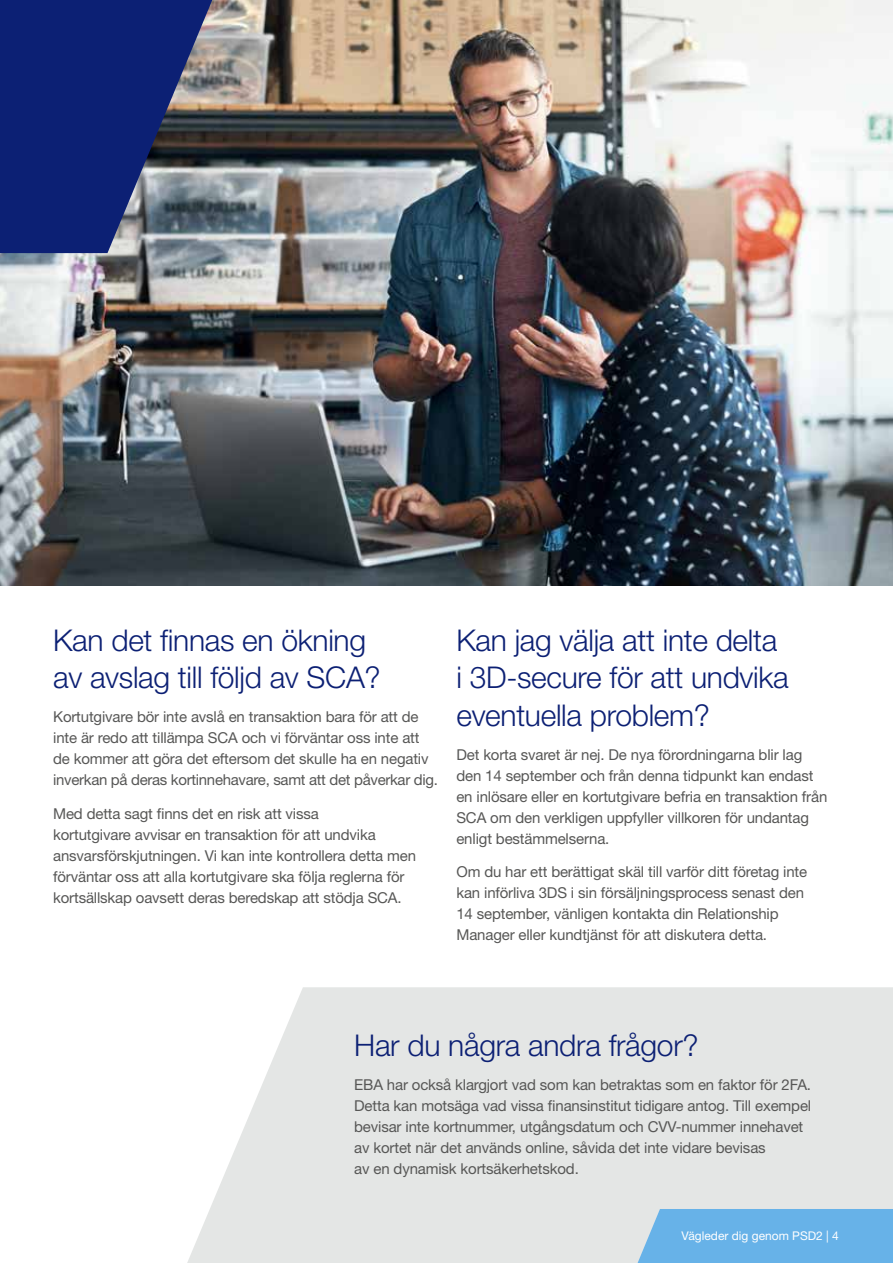
<style>
.page{position:relative;width:893px;height:1263px;background:#fff}
.page>*{position:absolute;margin:0;border:0;box-sizing:border-box;transform-origin:0 0}
.t1{font:300 30px/37.5px "Helvetica Neue LT Std";letter-spacing:-.01em;color:#0c2074}
.t2{font:15px/21px "Helvetica Neue LT Std";letter-spacing:-.01em;color:#575756}
.t3{font:12px "Helvetica Neue LT Std";color:#fff}
</style>
<div class="page">
<svg style="left:187px;top:987px;width:706px;height:276px;background:#e6e8e7"></svg>
<img style="left:0;top:0;width:893px;height:585px">
<svg style="left:0;top:0;width:212px;height:253px;background:#263675"></svg>
<div style="left:636px;top:1209px;width:257px;height:54px;background:#67b2e8"></div>
<h1 class="t1" style="left:53px;top:621px;width:329px">Kan det finnas en ökning av avslag till följd av SCA?</h1>
<p class="t2" style="left:53px;top:706px;width:386px">Kortutgivare bör inte avslå en transaktion bara för att de inte är redo att tillämpa SCA och vi förväntar oss inte att de kommer att göra det eftersom det skulle ha en negativ inverkan på deras kortinnehavare, samt att det påverkar dig.</p>
<p class="t2" style="left:53px;top:803px;width:364px">Med detta sagt finns det en risk att vissa<br>kortutgivare avvisar en transaktion för att undvika ansvarsförskjutningen. Vi kan inte kontrollera detta men förväntar oss att alla kortutgivare ska följa reglerna för kortsällskap oavsett deras beredskap att stödja SCA.</p>
<h1 class="t1" style="left:456px;top:621px;width:334px">Kan jag välja att inte delta i 3D-secure för att undvika eventuella problem?</h1>
<p class="t2" style="left:456px;top:743px;width:372px">Det korta svaret är nej. De nya förordningarna blir lag den 14 september och från denna tidpunkt kan endast en inlösare eller en kortutgivare befria en transaktion från SCA om den verkligen uppfyller villkoren för undantag enligt bestämmelserna.</p>
<p class="t2" style="left:456px;top:861px;width:352px">Om du har ett berättigat skäl till varför ditt företag inte kan införliva 3DS i sin försäljningsprocess senast den 14 september, vänligen kontakta din Relationship Manager eller kundtjänst för att diskutera detta.</p>
<h1 class="t1" style="left:354px;top:1026px;width:346px">Har du några andra frågor?</h1>
<p class="t2" style="left:354px;top:1073px;width:458px">EBA har också klargjort vad som kan betraktas som en faktor för 2FA.<br>Detta kan motsäga vad vissa finansinstitut tidigare antog. Till exempel bevisar inte kortnummer, utgångsdatum och CVV-nummer innehavet av kortet när det används online, såvida det inte vidare bevisas<br>av en dynamisk kortsäkerhetskod.</p>
<p class="t3" style="left:681px;top:1229px;width:159px">Vägleder dig genom PSD2 | 4</p>
</div>
